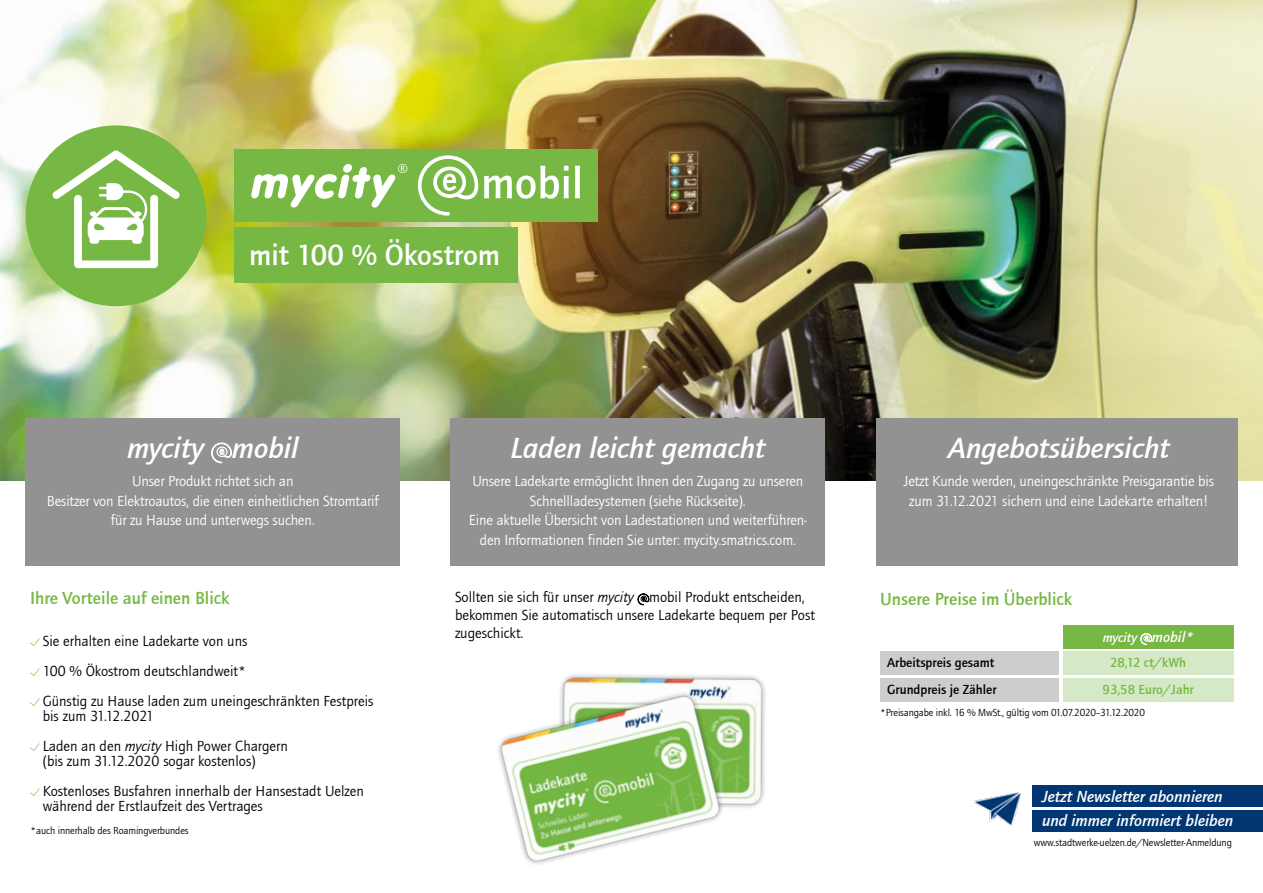
<style>
.page{position:relative;width:1263px;height:893px;background:#fff}
.page>*{position:absolute;margin:0;border:0;box-sizing:border-box;transform-origin:0 0}
.t1{font:italic 700 30px "Quay Itc T";color:#fff}
.t2{font:700 30px "Quay Itc T";color:#fff}
.t3{font:700 18px "Quay Itc T";color:#76b843}
.t4{font:italic 700 16.5px/24.5px "Quay Itc T";color:#fff}
.t5{font:15px/19.5px "Quay Itc T Boo";letter-spacing:-.01em;color:#fff;text-align:center}
.t6{font:15px/30px "Quay Itc T Boo";color:#000}
.t7{font:700 13.5px/26.5px "Quay Itc T";color:#000}
.t8{font:700 13.5px/26.5px "Quay Itc T";color:#76b843;text-align:center}
.t9{font:italic 700 13.5px "Quay Itc T";color:#fff}
.t10{font:10.5px "Quay Itc T Boo";letter-spacing:-.01em;color:#000}
.s1{font-family:"Quay Itc T Boo Ita"}
.s2{font-size:15px}
</style>
<div class="page">
<img style="left:0;top:0;width:1263px;height:480px">
<div style="left:1063px;top:625px;width:170px;height:23px;background:#76b843"></div>
<svg style="left:1140px;top:633px;width:12px;height:12px"></svg>
<div style="left:1143px;top:635px;width:7px;height:6px;border:1px solid #fff;border-radius:50%"></div>
<div style="left:880px;top:651px;width:179px;height:24px;background:#cdcdcd"></div>
<div style="left:880px;top:678px;width:179px;height:23px;background:#cdcdcd"></div>
<div style="left:1063px;top:651px;width:170px;height:24px;background:#d6e9c6"></div>
<div style="left:1063px;top:678px;width:170px;height:23px;background:#d6e9c6"></div>
<div style="left:876px;top:418px;width:361px;height:148px;background:#929292"></div>
<div style="left:26px;top:125px;width:180px;height:181px;background:#76b843;border-radius:50%"></div>
<svg style="left:50px;top:150px;width:132px;height:119px"></svg>
<div style="left:234px;top:149px;width:363px;height:73px;background:#76b843"></div>
<svg style="left:417px;top:155px;width:163px;height:61px"></svg>
<div style="left:433px;top:167px;width:33px;height:31px;border:4px solid #fff;border-radius:50%"></div>
<svg style="left:251px;top:164px;width:156px;height:43px"></svg>
<div style="left:234px;top:227px;width:283px;height:55px;background:#76b843"></div>
<div style="left:26px;top:418px;width:374px;height:148px;background:#929292"></div>
<svg style="left:211px;top:442px;width:21px;height:21px"></svg>
<div style="left:216px;top:446px;width:12px;height:11px;border:1px solid #fff;border-radius:50%"></div>
<svg style="left:30px;top:638px;width:10px;height:8px"></svg>
<svg style="left:30px;top:668px;width:10px;height:8px"></svg>
<svg style="left:30px;top:698px;width:10px;height:8px"></svg>
<svg style="left:30px;top:743px;width:10px;height:8px"></svg>
<svg style="left:30px;top:788px;width:10px;height:8px"></svg>
<div style="left:451px;top:418px;width:374px;height:148px;background:#929292"></div>
<svg style="left:638px;top:593px;width:11px;height:12px"></svg>
<img style="left:561px;top:674px;width:204px;height:134px">
<img style="left:498px;top:684px;width:239px;height:180px">
<img style="left:974px;top:792px;width:47px;height:33px">
<div style="left:1033px;top:786px;width:230px;height:21px;background:#003671"></div>
<div style="left:1033px;top:810px;width:230px;height:21px;background:#003671"></div>
<h1 class="t2" style="left:249px;top:238px;width:252px">mit 100 % Ökostrom</h1>
<h1 class="t1" style="left:127px;top:431px;width:173px">mycity mobil</h1>
<p class="t5" style="left:47px;top:472px;width:333px">Unser Produkt richtet sich an<br>Besitzer von Elektroautos, die einen einheitlichen Stromtarif für zu Hause und unterwegs suchen.</p>
<p class="t3" style="left:30px;top:588px;width:201px">Ihre Vorteile auf einen Blick</p>
<p class="t6" style="left:43px;top:626px;width:332px">Sie erhalten eine Ladekarte von uns<br>100 % Ökostrom deutschlandweit*<br>Günstig zu Hause laden zum uneingeschränkten Festpreis</p>
<p class="t6" style="left:43px;top:701px;width:247px">bis zum 31.12.2021<br>Laden an den <span class="s1">mycity</span> High Power Chargern</p>
<p class="t6" style="left:43px;top:746px;width:323px">(bis zum 31.12.2020 sogar kostenlos)<br>Kostenloses Busfahren innerhalb der Hansestadt Uelzen</p>
<p class="t6" style="left:43px;top:791px;width:222px">während der Erstlaufzeit des Vertrages</p>
<p class="t10" style="left:31px;top:825px;width:159px">*auch innerhalb des Roamingverbundes</p>
<h1 class="t1" style="left:510px;top:431px;width:256px">Laden leicht gemacht</h1>
<p class="t5" style="left:469px;top:472px;width:339px">Unsere Ladekarte ermöglicht Ihnen den Zugang zu unseren Schnellladesystemen (siehe Rückseite).<br>Eine aktuelle Übersicht von Ladestationen und weiterführen&shy;den Informationen finden Sie unter: mycity.smatrics.com.</p>
<p class="t6" style="left:455px;top:588px;width:361px;line-height:18px">Sollten sie sich für unser <span class="s1">mycity</span> mobil Produkt entscheiden, bekommen Sie automatisch unsere Ladekarte bequem per Post zugeschickt.</p>
<h1 class="t1" style="left:948px;top:431px;width:223px">Angebotsübersicht</h1>
<p class="t5" style="left:903px;top:472px;width:312px">Jetzt Kunde werden, uneingeschränkte Preisgarantie bis zum 31.12.2021 sichern und eine Ladekarte erhalten!</p>
<p class="t3" style="left:880px;top:589px;width:193px">Unsere Preise im Überblick</p>
<p class="t9" style="left:1103px;top:630px;width:92px">mycity <span class="s2">mobil*</span></p>
<p class="t7" style="left:887px;top:650px;width:111px">Arbeitspreis gesamt<br>Grundpreis je Zähler</p>
<p class="t8" style="left:1103px;top:650px;width:93px">28,12 ct/kWh<br>93,58 Euro/Jahr</p>
<p class="t10" style="left:880px;top:707px;width:266px">*Preisangabe inkl. 16 % MwSt., gültig vom 01.07.2020–31.12.2020</p>
<p class="t4" style="left:1042px;top:784px;width:193px">Jetzt Newsletter abonnieren und immer informiert bleiben</p>
<p class="t10" style="left:1034px;top:836px;width:200px">www.stadtwerke-uelzen.de/Newsletter-Anmeldung</p>
</div>
